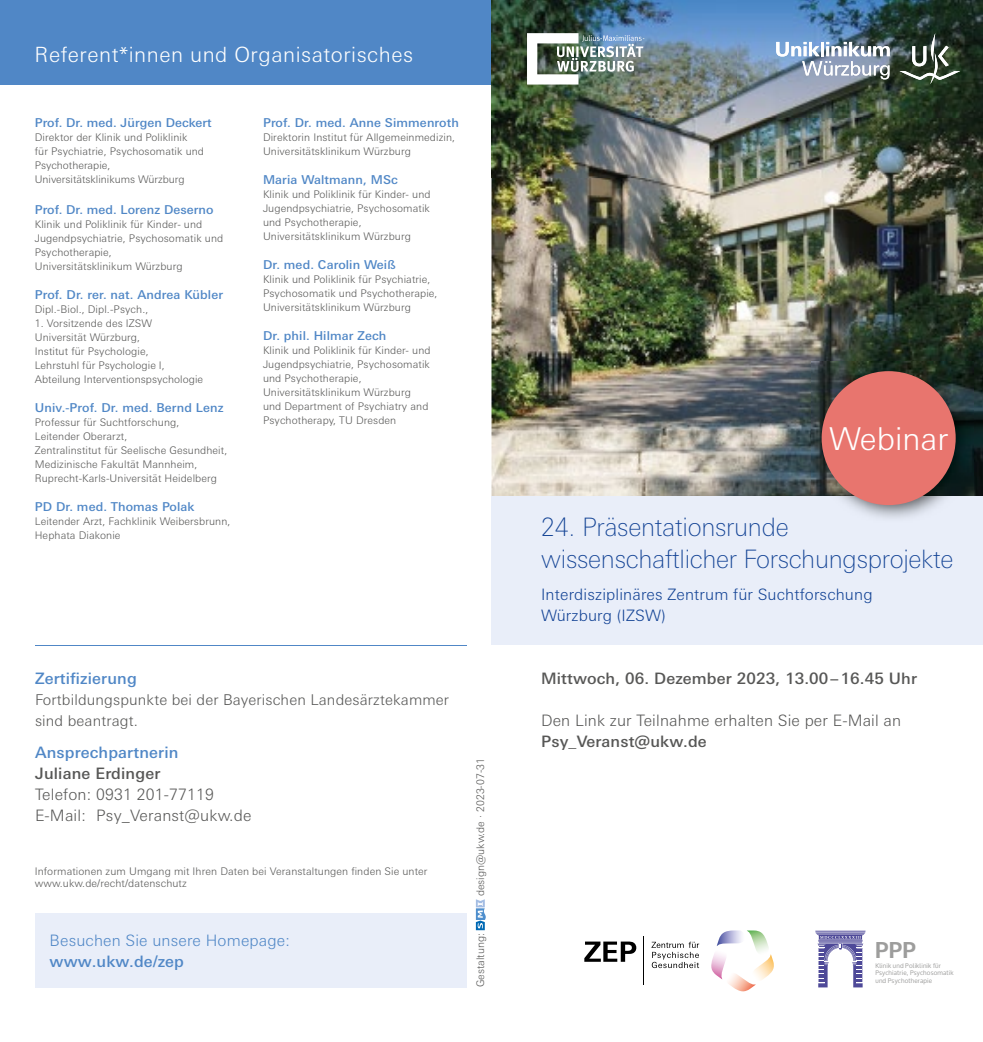
<style>
.page{position:relative;width:983px;height:1042px;background:#fff}
.page>*{position:absolute;margin:0;border:0;box-sizing:border-box;transform-origin:0 0}
.t1{font:300 31.5px "Univers Next Pro";color:#fff}
.t2{font:100 25.38px/31.5px "Univers Next Pro";letter-spacing:-.01em;color:#134395}
.t3{font:700 22.57px "Oxygen";color:#9d9d9c}
.t4{font:300 21px "Univers Next Pro";letter-spacing:.025em;color:#fff}
.t5{font:300 15.75px/21px "Univers Next Pro";letter-spacing:.01em;color:#575756}
.t6{font:500 15.75px "Univers Next Pro";letter-spacing:.01em;color:#575756}
.t7{font:300 15.75px/21px "Univers Next Pro";letter-spacing:.01em;color:#134395}
.t8{font:500 15.75px "Univers Next Pro";letter-spacing:.01em;color:#5087c6}
.t9{font:300 15.75px "Univers Next Pro";letter-spacing:.01em;color:#5087c6}
.t10{font:300 14.88px/21px "Univers Next Pro";letter-spacing:.01em;color:#575756}
.t11{font:500 12.25px "Univers Next Pro";letter-spacing:.01em;color:#5087c6}
.t12{font:300 10.5px/14px "Univers Next Pro";letter-spacing:.01em;color:#575756}
.t13{font:6.3px/7.2px "Oxygen";letter-spacing:.025em;color:#9d9d9c}
</style>
<div class="page">
<img style="left:491px;top:177px;width:491px;height:319px">
<div style="left:0;top:0;width:491px;height:84px;background:#5087c6"></div>
<div style="left:491px;top:496px;width:491px;height:149px;background:#e9eef9"></div>
<img style="left:491px;top:0;width:491px;height:177px">
<img style="left:527px;top:33px;width:117px;height:52px">
<svg style="left:815px;top:930px;width:50px;height:57px"></svg>
<svg style="left:711px;top:930px;width:63px;height:62px"></svg>
<svg style="left:584px;top:941px;width:52px;height:21px"></svg>
<hr style="left:643px;top:936px;width:1px;height:49px;background:#000">
<svg style="left:651px;top:942px;width:48px;height:26px"></svg>
<div style="left:35px;top:913px;width:431px;height:74px;background:#e9eef9"></div>
<img style="left:811px;top:361px;width:162px;height:157px">
<div style="left:821px;top:371px;width:134px;height:134px;background:#e8756e;border-radius:50%"></div>
<svg style="left:776px;top:42px;width:113px;height:37px"></svg>
<svg style="left:899px;top:33px;width:60px;height:51px;background:#4b594b"></svg>
<svg style="left:476px;top:899px;width:10px;height:31px"></svg>
<hr style="left:35px;top:645px;width:431px;height:1px;background:#5087c6">
<h3 class="t4" style="left:35px;top:42px;width:380px">Referent*innen und Organisatorisches</h3>
<p class="t11" style="left:35px;top:116px;width:178px">Prof. Dr. med. Jürgen Deckert</p>
<p class="t12" style="left:35px;top:131px;width:171px">Direktor der Klinik und Poliklinik<br>für Psychiatrie, Psychosomatik und<br>Psychotherapie,<br>Universitätsklinikums Würzburg</p>
<p class="t11" style="left:35px;top:202px;width:180px">Prof. Dr. med. Lorenz Deserno</p>
<p class="t12" style="left:35px;top:217px;width:190px">Klinik und Poliklinik für Kinder- und<br>Jugendpsychiatrie, Psychosomatik und<br>Psychotherapie,<br>Universitätsklinikum Würzburg</p>
<p class="t11" style="left:35px;top:287px;width:190px">Prof. Dr. rer. nat. Andrea Kübler</p>
<p class="t12" style="left:35px;top:302px;width:115px">Dipl.-Biol., Dipl.-Psych.,</p>
<p class="t12" style="left:35px;top:316px;width:170px">1. Vorsitzende des IZSW<br>Universität Würzburg,<br>Institut für Psychologie,<br>Lehrstuhl für Psychologie I,<br>Abteilung Interventionspsychologie</p>
<p class="t11" style="left:35px;top:400px;width:190px">Univ.-Prof. Dr. med. Bernd Lenz</p>
<p class="t12" style="left:35px;top:415px;width:194px">Professur für Suchtforschung,<br>Leitender Oberarzt,<br>Zentralinstitut für Seelische Gesundheit, Medizinische Fakultät Mannheim, Ruprecht-Karls-Universität Heidelberg</p>
<p class="t11" style="left:35px;top:499px;width:161px">PD Dr. med. Thomas Polak</p>
<p class="t12" style="left:35px;top:514px;width:197px">Leitender Arzt, Fachklinik Weibersbrunn,<br>Hephata Diakonie</p>
<p class="t11" style="left:263px;top:116px;width:197px">Prof. Dr. med. Anne Simmenroth</p>
<p class="t12" style="left:263px;top:131px;width:194px">Direktorin Institut für Allgemeinmedizin,<br>Universitätsklinikum Würzburg</p>
<p class="t11" style="left:263px;top:173px;width:136px">Maria Waltmann, MSc</p>
<p class="t12" style="left:263px;top:188px;width:169px">Klinik und Poliklinik für Kinder- und<br>Jugendpsychiatrie, Psychosomatik und Psychotherapie,<br>Universitätsklinikum Würzburg</p>
<p class="t11" style="left:263px;top:258px;width:134px">Dr. med. Carolin Weiß</p>
<p class="t12" style="left:263px;top:272px;width:176px">Klinik und Poliklinik für Psychiatrie,<br>Psychosomatik und Psychotherapie,<br>Universitätsklinikum Würzburg</p>
<p class="t11" style="left:263px;top:328px;width:125px">Dr. phil. Hilmar Zech</p>
<p class="t12" style="left:263px;top:343px;width:169px">Klinik und Poliklinik für Kinder- und<br>Jugendpsychiatrie, Psychosomatik und Psychotherapie,<br>Universitätsklinikum Würzburg und Department of Psychiatry and<br>Psychotherapy, TU Dresden</p>
<h3 class="t8" style="left:35px;top:669px;width:103px">Zertifizierung</h3>
<h3 class="t10" style="left:35px;top:689px;width:415px">Fortbildungspunkte bei der Bayerischen Landesärztekammer sind beantragt.</h3>
<h3 class="t8" style="left:35px;top:743px;width:145px">Ansprechpartnerin</h3>
<h3 class="t6" style="left:35px;top:764px;width:127px">Juliane Erdinger</h3>
<h3 class="t5" style="left:35px;top:784px;width:218px">Telefon: 0931 201-77119<br>E-Mail: Psy_Veranst@ukw.de</h3>
<p class="t12" style="left:35px;top:864px;width:394px;line-height:12.6px">Informationen zum Umgang mit Ihren Daten bei Veranstaltungen finden Sie unter www.ukw.de/recht/datenschutz</p>
<h3 class="t9" style="left:50px;top:931px;width:242px">Besuchen Sie unsere Homepage:</h3>
<h3 class="t8" style="left:50px;top:951px;width:136px">www.ukw.de/zep</h3>
<p class="t12" style="left:473px;top:896px;width:140px;rotate:-90deg">design@ukw.de · 2023-07-31</p>
<p class="t12" style="left:473px;top:987px;width:56px;rotate:-90deg">Gestaltung:</p>
<h1 class="t1" style="left:828px;top:420px;width:121px">Webinar</h1>
<h2 class="t2" style="left:541px;top:511px;width:413px">24. Präsentationsrunde wissenschaftlicher Forschungsprojekte</h2>
<h3 class="t7" style="left:541px;top:584px;width:333px">Interdisziplinäres Zentrum für Suchtforschung<br>Würzburg (IZSW)</h3>
<h3 class="t6" style="left:541px;top:669px;width:377px">Mittwoch, 06. Dezember 2023, 13.00 – 16.45 Uhr</h3>
<h3 class="t5" style="left:541px;top:710px;width:361px">Den Link zur Teilnahme erhalten Sie per E-Mail an</h3>
<h3 class="t6" style="left:541px;top:732px;width:167px">Psy_Veranst@ukw.de</h3>
<h3 class="t3" style="left:875px;top:936px;width:42px">PPP</h3>
<p class="t13" style="left:875px;top:962px;width:80px">Klinik und Poliklinik für<br>Psychiatrie, Psychosomatik und Psychotherapie</p>
</div>
